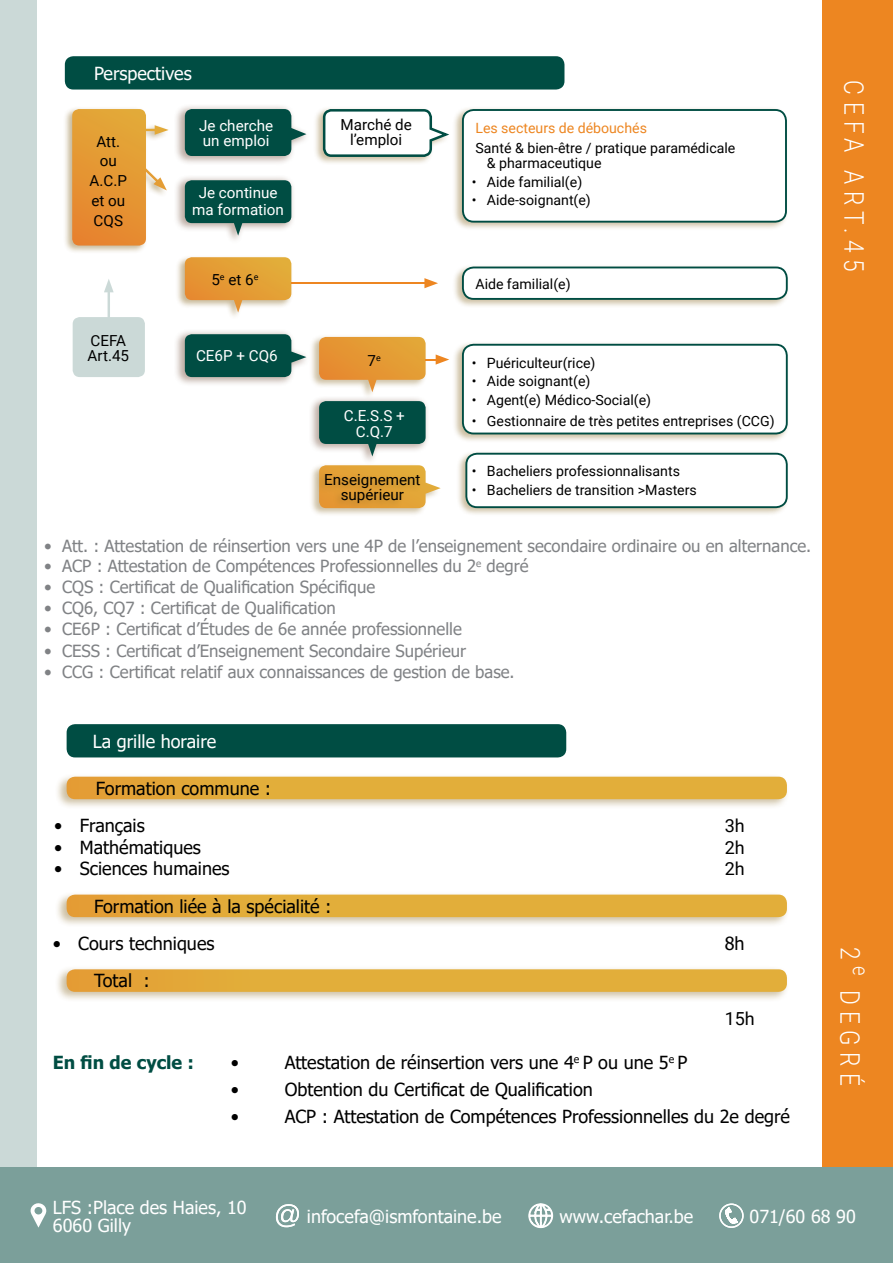
<style>
.page{position:relative;width:893px;height:1263px;background:#fff}
.page>*{position:absolute;margin:0;border:0;box-sizing:border-box;transform-origin:0 0}
.t1{font:300 27px "Roboto";letter-spacing:.28em;color:#fff;scale:.84 1}
.t2{font:300 21.9px "Roboto";color:#fff;scale:.84 1}
.t3{font:18px "Tahoma";color:#000}
.t4{font:18px/18px "Tahoma";color:#fff}
.t5{font:700 18px "Tahoma";color:#004d43}
.t6{font:18px/21.6px "Roboto";color:#000;text-align:justify}
.t7{font:16.8px "Tahoma";color:#808285}
.t8{font:15.15px/19.8px "Roboto";color:#000;text-align:center}
.t9{font:15.15px/15.1px "Roboto";color:#fff;text-align:center}
.t10{font:14.1px/15.1px "Roboto";color:#000}
.t11{font:14.1px "Roboto";color:#ed8621}
</style>
<div class="page">
<div style="left:823px;top:0;width:70px;height:1196px;background:#ed8621"></div>
<div style="left:0;top:0;width:37px;height:1196px;background:#cbd9d7"></div>
<div style="left:67px;top:724px;width:499px;height:33px;background:#004d43;border-radius:9px"></div>
<div style="left:54px;top:891px;width:735px;height:37px;background:#8a6a25;opacity:.42"></div>
<svg style="left:67px;top:894px;width:720px;height:23px"></svg>
<div style="left:54px;top:965px;width:735px;height:38px;background:#8a6a25;opacity:.42"></div>
<svg style="left:67px;top:969px;width:720px;height:23px"></svg>
<div style="left:54px;top:773px;width:735px;height:37px;background:#8a6a25;opacity:.42"></div>
<svg style="left:67px;top:777px;width:720px;height:22px"></svg>
<div style="left:65px;top:56px;width:499px;height:34px;background:#004d43;border-radius:9px"></div>
<div style="left:62px;top:106px;width:107px;height:148px;background:#8a6a25;opacity:.47"></div>
<svg style="left:72px;top:109px;width:97px;height:137px"></svg>
<div style="left:174px;top:103px;width:136px;height:62px;background:#795844;opacity:.49"></div>
<svg style="left:185px;top:109px;width:121px;height:47px"></svg>
<div style="left:175px;top:255px;width:118px;height:65px;background:#8a6a25;opacity:.47"></div>
<svg style="left:185px;top:257px;width:106px;height:56px"></svg>
<div style="left:174px;top:174px;width:122px;height:70px;background:#795844;opacity:.49"></div>
<svg style="left:185px;top:180px;width:106px;height:56px"></svg>
<div style="left:174px;top:328px;width:136px;height:59px;background:#795844;opacity:.49"></div>
<svg style="left:185px;top:334px;width:121px;height:43px"></svg>
<svg style="left:73px;top:279px;width:72px;height:98px"></svg>
<div style="left:308px;top:395px;width:122px;height:70px;background:#795844;opacity:.49"></div>
<svg style="left:319px;top:401px;width:107px;height:55px"></svg>
<div style="left:309px;top:463px;width:132px;height:54px;background:#8a6a25;opacity:.42"></div>
<svg style="left:319px;top:465px;width:122px;height:43px"></svg>
<div style="left:315px;top:472px;width:106px;height:39px;background:#8a6a25;opacity:.42"></div>
<div style="left:452px;top:106px;width:336px;height:125px;background:#8a6a25;opacity:.42"></div>
<div style="left:463px;top:110px;width:323px;height:112px;background:#fff;border-radius:11px"></div>
<div style="left:462px;top:109px;width:325px;height:114px;border:2px solid #004d43;border-radius:11px"></div>
<div style="left:456px;top:450px;width:333px;height:67px;background:#8a6a25;opacity:.42"></div>
<div style="left:466px;top:454px;width:321px;height:53px;background:#fff;border-radius:11px"></div>
<div style="left:465px;top:453px;width:323px;height:55px;border:2px solid #004d43;border-radius:11px"></div>
<div style="left:313px;top:107px;width:137px;height:58px;background:#8a6a25;opacity:.42"></div>
<svg style="left:322px;top:108px;width:127px;height:50px"></svg>
<hr style="left:291px;top:282px;width:134px;height:2px;background:#ed8621">
<svg style="left:424px;top:278px;width:14px;height:10px"></svg>
<div style="left:309px;top:334px;width:118px;height:66px;background:#8a6a25;opacity:.42"></div>
<svg style="left:319px;top:337px;width:130px;height:55px"></svg>
<div style="left:452px;top:264px;width:337px;height:44px;background:#8a6a25;opacity:.42"></div>
<div style="left:463px;top:267px;width:324px;height:32px;background:#fff;border-radius:11px"></div>
<div style="left:462px;top:267px;width:326px;height:33px;border:2px solid #004d43;border-radius:11px"></div>
<div style="left:452px;top:341px;width:337px;height:102px;background:#8a6a25;opacity:.42"></div>
<div style="left:463px;top:345px;width:324px;height:88px;background:#fff;border-radius:11px"></div>
<div style="left:462px;top:344px;width:326px;height:90px;border:2px solid #004d43;border-radius:11px"></div>
<div style="left:0;top:1168px;width:893px;height:95px;background:#7b9f9a"></div>
<svg style="left:30px;top:1203px;width:16px;height:24px"></svg>
<svg style="left:719px;top:1203px;width:25px;height:25px"></svg>
<svg style="left:276px;top:1204px;width:23px;height:23px"></svg>
<svg style="left:528px;top:1167px;width:25px;height:62px"></svg>
<p class="t4" style="left:94px;top:65px;width:99px">Perspectives</p>
<p class="t8" style="left:90px;top:131px;width:39px">Att. ou<br>A.C.P et ou<br>CQS</p>
<p class="t9" style="left:199px;top:117px;width:76px;text-align:left">Je cherche un emploi</p>
<p class="t9" style="left:192px;top:184px;width:93px;line-height:16.5px">Je continue ma formation</p>
<p class="t8" style="left:340px;top:117px;width:73px;line-height:15.1px">Marché de l’emploi</p>
<p class="t11" style="left:475px;top:118px;width:173px">Les secteurs de débouchés</p>
<p class="t10" style="left:487px;top:140px;width:250px;text-indent:-11px">Santé &amp; bien-être / pratique paramédicale &amp; pharmaceutique</p>
<p class="t10" style="left:472px;top:173px;width:112px">• Aide familial(e)</p>
<p class="t10" style="left:472px;top:192px;width:121px">• Aide-soignant(e)</p>
<p class="t8" style="left:88px;top:333px;width:43px;line-height:15.1px;text-align:left">CEFA<br>Art.45</p>
<p class="t8" style="left:211px;top:269px;width:49px">5<sup>e</sup> et 6<sup>e</sup></p>
<p class="t10" style="left:475px;top:275px;width:97px">Aide familial(e)</p>
<p class="t9" style="left:196px;top:348px;width:83px">CE6P + CQ6</p>
<p class="t8" style="left:368px;top:350px;width:15px">7<sup>e</sup></p>
<p class="t9" style="left:344px;top:408px;width:62px">C.E.S.S +<br>C.Q.7</p>
<p class="t8" style="left:324px;top:471px;width:98px;line-height:15.1px">Enseignement supérieur</p>
<p class="t10" style="left:472px;top:355px;width:125px">• Puériculteur(rice)</p>
<p class="t10" style="left:472px;top:373px;width:120px">• Aide soignant(e)</p>
<p class="t10" style="left:472px;top:392px;width:181px">• Agent(e) Médico-Social(e)</p>
<p class="t10" style="left:472px;top:412px;width:304px">• Gestionnaire de très petites entreprises (CCG)</p>
<p class="t10" style="left:472px;top:463px;width:210px">• Bacheliers professionnalisants</p>
<p class="t10" style="left:472px;top:482px;width:227px">• Bacheliers de transition &gt;Masters</p>
<p class="t7" style="left:44px;top:534px;width:769px">• Att. : Attestation de réinsertion vers une 4P de l’enseignement secondaire ordinaire ou en alternance.</p>
<p class="t7" style="left:44px;top:555px;width:486px">• ACP : Attestation de Compétences Professionnelles du 2<sup>e</sup> degré</p>
<p class="t7" style="left:44px;top:576px;width:332px">• CQS : Certificat de Qualification Spécifique</p>
<p class="t7" style="left:44px;top:597px;width:293px">• CQ6, CQ7 : Certificat de Qualification</p>
<p class="t7" style="left:44px;top:617px;width:419px">• CE6P : Certificat d’Études de 6e année professionnelle</p>
<p class="t7" style="left:44px;top:639px;width:424px">• CESS : Certificat d’Enseignement Secondaire Supérieur</p>
<p class="t7" style="left:44px;top:660px;width:472px">• CCG : Certificat relatif aux connaissances de gestion de base.</p>
<p class="t4" style="left:93px;top:733px;width:125px">La grille horaire</p>
<p class="t3" style="left:96px;top:776px;width:177px">Formation commune :</p>
<p class="t3" style="left:54px;top:813px;width:92px">• Français</p>
<p class="t3" style="left:54px;top:835px;width:148px">• Mathématiques</p>
<p class="t3" style="left:54px;top:857px;width:177px">• Sciences humaines</p>
<p class="t3" style="left:94px;top:894px;width:239px">Formation liée à la spécialité :</p>
<p class="t6" style="left:725px;top:814px;width:22px">3h 2h 2h</p>
<p class="t3" style="left:53px;top:931px;width:163px">• Cours techniques</p>
<p class="t3" style="left:725px;top:931px;width:21px">8h</p>
<p class="t3" style="left:94px;top:969px;width:57px">Total :</p>
<p class="t6" style="left:725px;top:1007px;width:32px">15h</p>
<p class="t5" style="left:53px;top:1050px;width:143px">En fin de cycle :</p>
<p class="t3" style="left:231px;top:1050px;width:10px">•</p>
<p class="t3" style="left:285px;top:1050px;width:404px">Attestation de réinsertion vers une 4<sup>e</sup> P ou une 5<sup>e</sup> P</p>
<p class="t3" style="left:231px;top:1077px;width:10px">•</p>
<p class="t3" style="left:285px;top:1077px;width:310px">Obtention du Certificat de Qualification</p>
<p class="t3" style="left:231px;top:1104px;width:10px">•</p>
<p class="t3" style="left:285px;top:1104px;width:507px">ACP : Attestation de Compétences Professionnelles du 2e degré</p>
<h1 class="t1" style="left:873px;top:80px;width:229px;rotate:90deg">CEFA ART.45</h1>
<h1 class="t1" style="left:869px;top:947px;width:16px;rotate:90deg">2</h1>
<h2 class="t2" style="left:876px;top:966px;width:13px;rotate:90deg">e</h2>
<h1 class="t1" style="left:869px;top:990px;width:116px;rotate:90deg">DEGRÉ</h1>
<p class="t4" style="left:53px;top:1199px;width:195px">LFS :Place des Haies, 10<br>6060 Gilly</p>
<p class="t4" style="left:307px;top:1208px;width:196px">infocefa@ismfontaine.be</p>
<p class="t4" style="left:559px;top:1208px;width:135px">www.cefachar.be</p>
<p class="t4" style="left:750px;top:1208px;width:108px">071/60 68 90</p>
</div>
